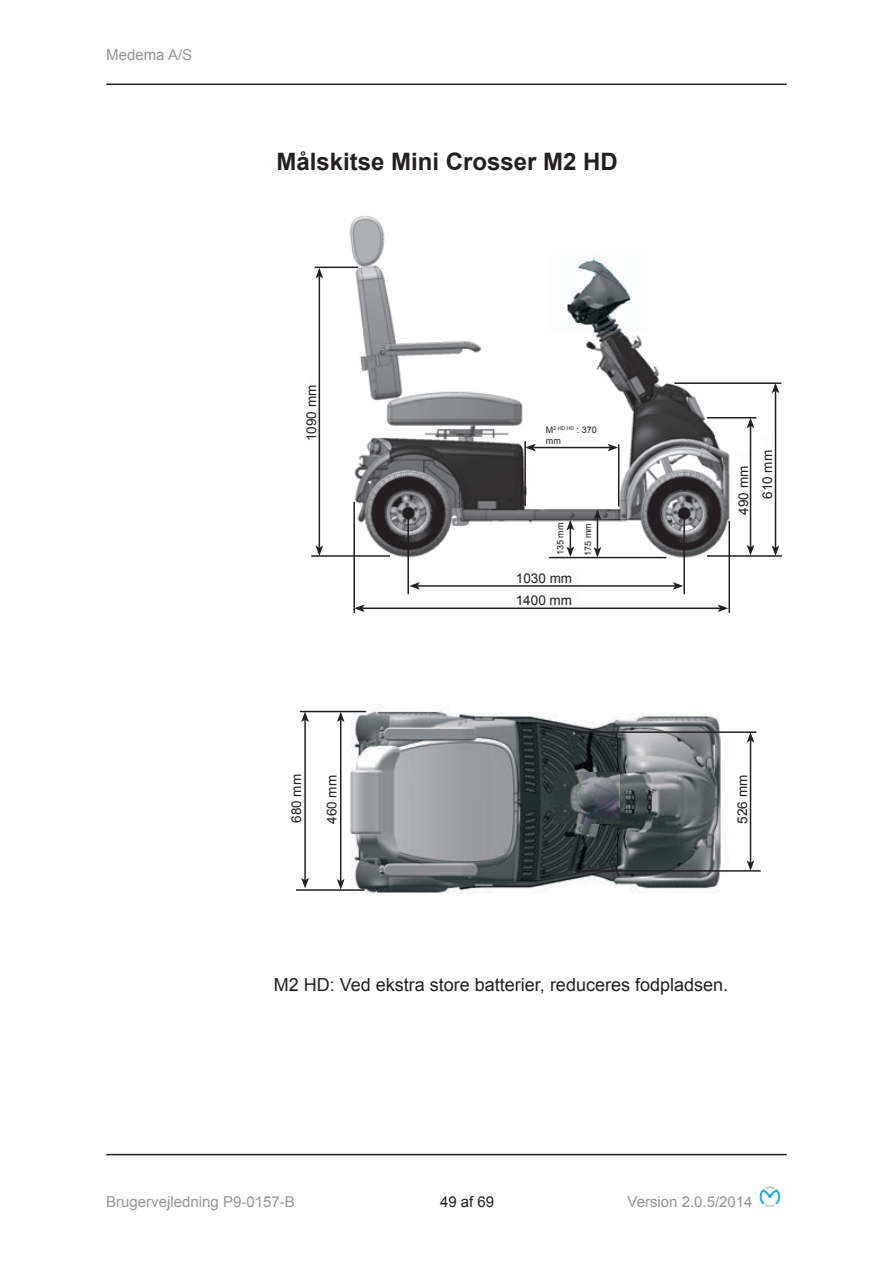
<style>
.page{position:relative;width:893px;height:1263px;background:#fff}
.page>*{position:absolute;margin:0;border:0;box-sizing:border-box;transform-origin:0 0}
.t1{font:700 24px "Arial";color:#231f20}
.t2{font:18px "Arial";color:#231f20}
.t3{font:15px "Arial";color:#939598}
.t4{font:15px "Arial";color:#231f20}
.t5{font:13.5px/22px "Arial";color:#231f20}
.t6{font:9px/10.8px "Arial";color:#231f20}
</style>
<div class="page">
<hr style="left:106px;top:84px;width:681px;height:1px;background:#231f20">
<hr style="left:106px;top:1154px;width:681px;height:1px;background:#231f20">
<img style="left:759px;top:1186px;width:22px;height:21px">
<img style="left:314px;top:216px;width:468px;height:379px">
<img style="left:299px;top:709px;width:458px;height:185px">
<div style="left:738px;top:451px;width:11px;height:64px;background:#fdfdfd"></div>
<div style="left:516px;top:573px;width:63px;height:12px;background:#fdfdfd"></div>
<div style="left:546px;top:426px;width:54px;height:20px;background:#fdfdfd"></div>
<div style="left:557px;top:521px;width:9px;height:34px;background:#fdfdfd"></div>
<div style="left:306px;top:378px;width:12px;height:63px;background:#fdfdfd"></div>
<div style="left:762px;top:435px;width:12px;height:64px;background:#fdfdfd"></div>
<div style="left:585px;top:522px;width:8px;height:34px;background:#fdfdfd"></div>
<hr style="left:315px;top:267px;width:43px;height:1px;background:#231f20">
<hr style="left:311px;top:555px;width:79px;height:2px;background:#231f20">
<hr style="left:319px;top:276px;width:1px;height:272px;background:#231f20">
<svg style="left:315px;top:545px;width:8px;height:11px"></svg>
<svg style="left:315px;top:268px;width:8px;height:10px"></svg>
<hr style="left:524px;top:441px;width:2px;height:65px;background:#231f20">
<hr style="left:618px;top:444px;width:1px;height:62px;background:#231f20">
<hr style="left:533px;top:447px;width:77px;height:1px;background:#231f20">
<svg style="left:525px;top:444px;width:11px;height:7px"></svg>
<svg style="left:608px;top:444px;width:10px;height:7px"></svg>
<hr style="left:549px;top:557px;width:117px;height:1px;background:#231f20">
<svg style="left:566px;top:520px;width:8px;height:37px"></svg>
<hr style="left:597px;top:517px;width:1px;height:32px;background:#231f20">
<svg style="left:594px;top:547px;width:7px;height:10px"></svg>
<svg style="left:594px;top:509px;width:7px;height:11px"></svg>
<hr style="left:707px;top:555px;width:75px;height:2px;background:#231f20">
<hr style="left:707px;top:417px;width:49px;height:1px;background:#231f20">
<hr style="left:674px;top:382px;width:107px;height:2px;background:#231f20">
<hr style="left:775px;top:391px;width:1px;height:157px;background:#231f20">
<svg style="left:772px;top:384px;width:7px;height:9px"></svg>
<svg style="left:772px;top:545px;width:7px;height:11px"></svg>
<hr style="left:750px;top:426px;width:1px;height:121px;background:#231f20">
<svg style="left:747px;top:418px;width:7px;height:10px"></svg>
<svg style="left:747px;top:545px;width:7px;height:10px"></svg>
<hr style="left:407px;top:514px;width:2px;height:80px;background:#231f20">
<hr style="left:683px;top:513px;width:2px;height:81px;background:#231f20">
<hr style="left:417px;top:585px;width:258px;height:2px;background:#231f20">
<svg style="left:673px;top:582px;width:10px;height:8px"></svg>
<svg style="left:409px;top:582px;width:11px;height:8px"></svg>
<hr style="left:353px;top:502px;width:2px;height:111px;background:#231f20">
<hr style="left:728px;top:521px;width:2px;height:92px;background:#231f20">
<hr style="left:362px;top:607px;width:358px;height:2px;background:#231f20">
<svg style="left:355px;top:604px;width:10px;height:8px"></svg>
<svg style="left:718px;top:604px;width:10px;height:8px"></svg>
<hr style="left:300px;top:711px;width:66px;height:1px;background:#231f20">
<hr style="left:296px;top:889px;width:69px;height:2px;background:#231f20">
<hr style="left:304px;top:720px;width:2px;height:160px;background:#231f20">
<svg style="left:301px;top:878px;width:8px;height:10px"></svg>
<svg style="left:301px;top:712px;width:8px;height:10px"></svg>
<hr style="left:340px;top:720px;width:1px;height:161px;background:#231f20">
<svg style="left:337px;top:712px;width:8px;height:10px"></svg>
<svg style="left:337px;top:879px;width:8px;height:10px"></svg>
<hr style="left:575px;top:731px;width:181px;height:2px;background:#231f20">
<hr style="left:572px;top:870px;width:189px;height:2px;background:#231f20">
<hr style="left:750px;top:740px;width:1px;height:123px;background:#231f20">
<svg style="left:747px;top:732px;width:7px;height:11px"></svg>
<svg style="left:747px;top:860px;width:7px;height:11px"></svg>
<img style="left:550px;top:255px;width:96px;height:76px">
<img style="left:554px;top:772px;width:65px;height:51px">
<p class="t3" style="left:106px;top:44px;width:87px">Medema A/S</p>
<h1 class="t1" style="left:276px;top:146px;width:343px">Målskitse Mini Crosser M2 HD</h1>
<p class="t5" style="left:300px;top:441px;width:58px;rotate:-90deg">1090 mm</p>
<p class="t6" style="left:546px;top:424px;width:52px">M<sup>2</sup> <sup>HD</sup> <sup>HD</sup> : 370 mm</p>
<p class="t6" style="left:555px;top:555px;width:34px;rotate:-90deg">135 mm</p>
<p class="t5" style="left:516px;top:567px;width:58px">1030 mm<br>1400 mm</p>
<p class="t6" style="left:583px;top:556px;width:34px;rotate:-90deg">175 mm</p>
<p class="t5" style="left:732px;top:515px;width:50px;rotate:-90deg">490 mm</p>
<p class="t5" style="left:756px;top:499px;width:50px;rotate:-90deg">610 mm</p>
<p class="t5" style="left:285px;top:823px;width:50px;rotate:-90deg">680 mm</p>
<p class="t5" style="left:321px;top:824px;width:50px;rotate:-90deg">460 mm</p>
<p class="t5" style="left:731px;top:824px;width:50px;rotate:-90deg">526 mm</p>
<p class="t2" style="left:274px;top:973px;width:456px">M2 HD: Ved ekstra store batterier, reduceres fodpladsen.</p>
<p class="t3" style="left:106px;top:1192px;width:190px">Brugervejledning P9-0157-B</p>
<p class="t4" style="left:440px;top:1192px;width:56px">49 af 69</p>
<p class="t3" style="left:628px;top:1192px;width:127px">Version 2.0.5/2014</p>
</div>
